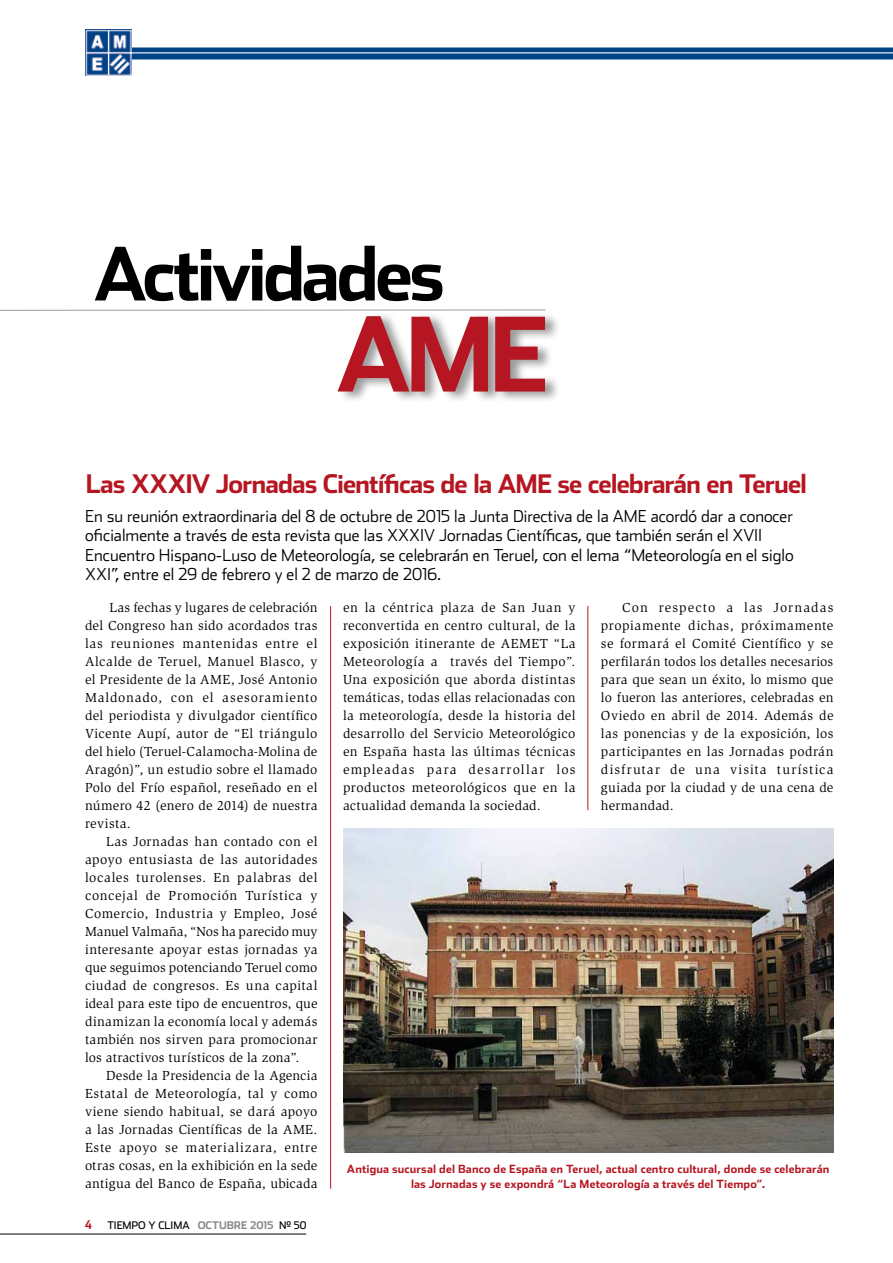
<style>
.page{position:relative;width:893px;height:1263px;background:#fff}
.page>*{position:absolute;margin:0;border:0;box-sizing:border-box;transform-origin:0 0}
.t1{font:700 102.3px "Stainless";color:#b51621}
.t2{font:700 72.75px "Stainless";color:#000}
.t3{font:700 25.5px "Stainless";letter-spacing:-.035em;color:#b51621}
.t4{font:300 16.5px/19.5px "Stainless";color:#000}
.t5{font:13.5px/18px "Slimbach Std";letter-spacing:.02em;color:#000;text-align:justify}
.t6{font:700 12px "Stainless Cond";color:#b51621}
.t7{font:700 11.25px/15px "Stainless";letter-spacing:.015em;color:#b51621;text-align:center}
.t8{font:10.5px "Stainless";color:#000}
.t9{font:700 10.5px "Stainless";color:#87888a}
.s1{font-weight:700;color:#87888a}
.s2{font-weight:400;color:#000}
</style>
<div class="page">
<hr style="left:0;top:1234px;width:306px;height:1px;background:#000">
<div style="left:85px;top:47px;width:808px;height:12px;background:#004387"></div>
<img style="left:85px;top:30px;width:46px;height:46px">
<hr style="left:130px;top:52px;width:763px;height:1px;background:#fff">
<hr style="left:0;top:310px;width:546px;height:1px;background:#9c9e9f">
<div style="left:337px;top:311px;width:223px;height:92px;background:#000;opacity:.39"></div>
<hr style="left:330px;top:606px;width:1px;height:583px;background:#b51621">
<hr style="left:587px;top:606px;width:1px;height:204px;background:#b51621">
<img style="left:344px;top:828px;width:490px;height:324px">
<h2 class="t2" style="left:94px;top:231px;width:353px">Actividades</h2>
<h1 class="t1" style="left:336px;top:294px;width:204px">AME</h1>
<h3 class="t3" style="left:86px;top:469px;width:723px">Las XXXIV Jornadas Científicas de la AME se celebrarán en Teruel</h3>
<p class="t4" style="left:85px;top:506px;width:710px">En su reunión extraordinaria del 8 de octubre de 2015 la Junta Directiva de la AME acordó dar a conocer oficialmente a través de esta revista que las XXXIV Jornadas Científicas, que también serán el XVII Encuentro Hispano-Luso de Meteorología, se celebrarán en Teruel, con el lema “Meteorología en el siglo XXI”, entre el 29 de febrero y el 2 de marzo de 2016.</p>
<p class="t5" style="left:85px;top:599px;width:234px;text-indent:24px">Las fechas y lugares de celebración del Congreso han sido acordados tras las reuniones mantenidas entre el Alcalde de Teruel, Manuel Blasco, y el Presidente de la AME, José Antonio Maldonado, con el asesoramiento del periodista y divulgador científico Vicente Aupí, autor de “El triángulo del hielo (Teruel-Calamocha-Molina de Aragón)”, un estudio sobre el llamado Polo del Frío español, reseñado en el número 42 (enero de 2014) de nuestra revista.</p>
<p class="t5" style="left:85px;top:833px;width:234px;text-indent:21px">Las Jornadas han contado con el apoyo entusiasta de las autoridades locales turolenses. En palabras del concejal de Promoción Turística y Comercio, Industria y Empleo, José Manuel Valmaña, “Nos ha parecido muy interesante apoyar estas jornadas ya que seguimos potenciando Teruel como ciudad de congresos. Es una capital ideal para este tipo de encuentros, que dinamizan la economía local y además también nos sirven para promocionar los atractivos turísticos de la zona”.</p>
<p class="t5" style="left:85px;top:1066px;width:234px;text-indent:21px">Desde la Presidencia de la Agencia Estatal de Meteorología, tal y como viene siendo habitual, se dará apoyo a las Jornadas Científicas de la AME.<br>Este apoyo se materializara, entre otras cosas, en la exhibición en la sede antigua del Banco de España, ubicada</p>
<p class="t6" style="left:85px;top:1218px;width:8px">4</p>
<p class="t8" style="left:107px;top:1219px;width:99px">TIEMPO Y CLIMA <span class="s1">OCTUBRE</span></p>
<p class="t9" style="left:250px;top:1219px;width:58px">2015 <span class="s2">Nº 50</span></p>
<p class="t5" style="left:343px;top:598px;width:234px">en la céntrica plaza de San Juan y reconvertida en centro cultural, de la exposición itinerante de AEMET “La Meteorología a través del Tiempo”.<br>Una exposición que aborda distintas temáticas, todas ellas relacionadas con la meteorología, desde la historia del desarrollo del Servicio Meteorológico en España hasta las últimas técnicas empleadas para desarrollar los productos meteorológicos que en la actualidad demanda la sociedad.</p>
<p class="t5" style="left:601px;top:598px;width:234px;text-indent:21px">Con respecto a las Jornadas propiamente dichas, próximamente se formará el Comité Científico y se perfilarán todos los detalles necesarios para que sean un éxito, lo mismo que lo fueron las anteriores, celebradas en Oviedo en abril de 2014. Además de las ponencias y de la exposición, los participantes en las Jornadas podrán disfrutar de una visita turística guiada por la ciudad y de una cena de hermandad.</p>
<p class="t7" style="left:347px;top:1161px;width:484px">Antigua sucursal del Banco de España en Teruel, actual centro cultural, donde se celebrarán las Jornadas y se expondrá “La Meteorología a través del Tiempo”.</p>
</div>
